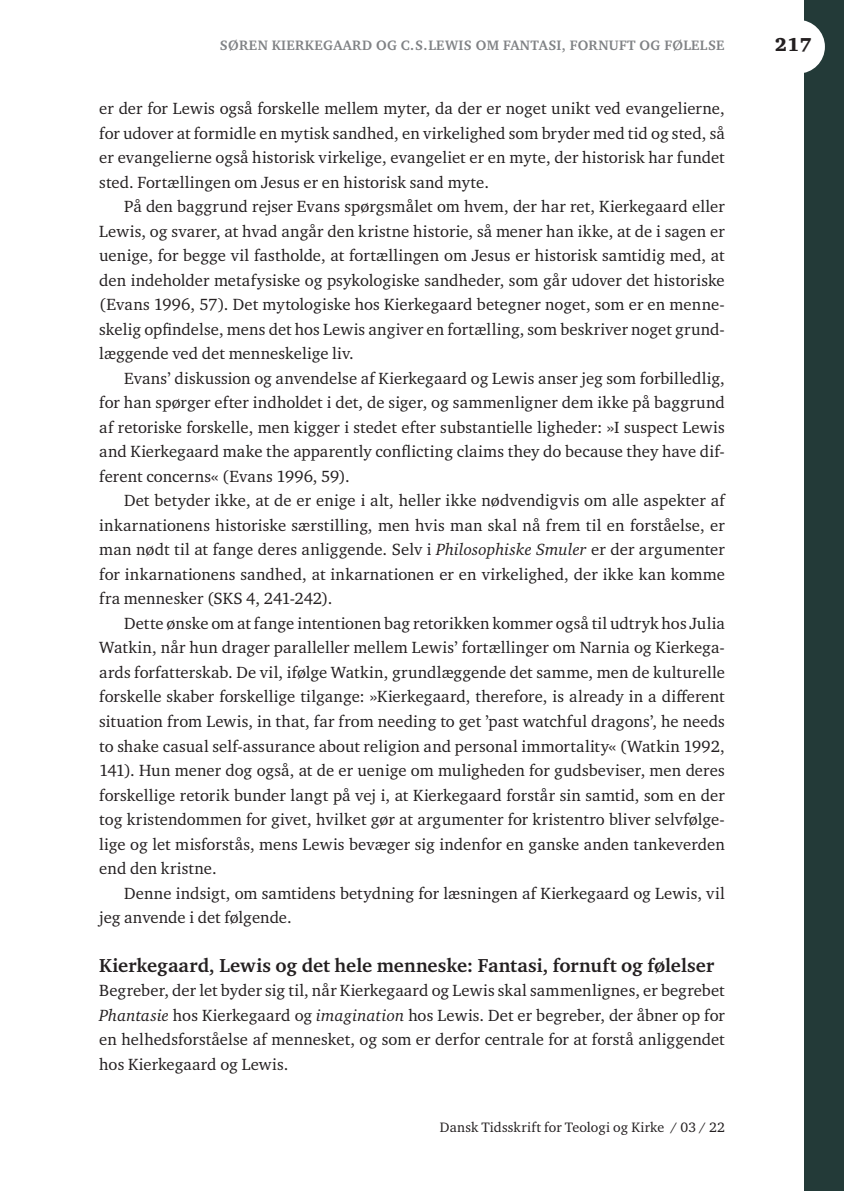
<style>
.page{position:relative;width:844px;height:1191px;background:#fff}
.page>*{position:absolute;margin:0;border:0;box-sizing:border-box;transform-origin:0 0}
.t1{font:700 19.25px "Charter ITC Std";letter-spacing:.005em;color:#231f20}
.t2{font:900 19.25px "Charter ITC Std";color:#231f20}
.t3{font:16.62px/24.5px "Charter ITC Std";letter-spacing:.005em;color:#231f20;text-align:justify}
.t4{font:700 14px "Charter ITC Std";letter-spacing:.025em;color:#808285}
.t5{font:14px "Charter ITC Std";letter-spacing:.01em;color:#231f20}
.s1{font-style:italic}
</style>
<div class="page">
<div style="left:804px;top:0;width:39px;height:1191px;background:#233a38"></div>
<div style="left:771px;top:20px;width:53px;height:54px;background:#fff;border-radius:50%"></div>
<p class="t4" style="left:220px;top:37px;width:506px">SØREN KIERKEGAARD OG C.S.LEWIS OM FANTASI, FORNUFT OG FØLELSE</p>
<p class="t3" style="left:99px;top:96px;width:627px">er der for Lewis også forskelle mellem myter, da der er noget unikt ved evangelierne, for udover at formidle en mytisk sandhed, en virkelighed som bryder med tid og sted, så er evangelierne også historisk virkelige, evangeliet er en myte, der historisk har fundet sted. Fortællingen om Jesus er en historisk sand myte.</p>
<p class="t3" style="left:99px;top:194px;width:627px;text-indent:25px">På den baggrund rejser Evans spørgsmålet om hvem, der har ret, Kierkegaard eller Lewis, og svarer, at hvad angår den kristne historie, så mener han ikke, at de i sagen er uenige, for begge vil fastholde, at fortællingen om Jesus er historisk samtidig med, at den indeholder metafysiske og psykologiske sandheder, som går udover det historiske (Evans 1996, 57). Det mytologiske hos Kierkegaard betegner noget, som er en menne&shy;skelig opfindelse, mens det hos Lewis angiver en fortælling, som beskriver noget grund&shy;læggende ved det menneskelige liv.</p>
<p class="t3" style="left:99px;top:365px;width:627px;text-indent:25px">Evans’ diskussion og anvendelse af Kierkegaard og Lewis anser jeg som forbilledlig, for han spørger efter indholdet i det, de siger, og sammenligner dem ikke på baggrund af retoriske forskelle, men kigger i stedet efter substantielle ligheder: »I suspect Lewis and Kierkegaard make the apparently conflicting claims they do because they have dif&shy;ferent concerns« (Evans 1996, 59).</p>
<p class="t3" style="left:99px;top:488px;width:627px;text-indent:25px">Det betyder ikke, at de er enige i alt, heller ikke nødvendigvis om alle aspekter af inkarnationens historiske særstilling, men hvis man skal nå frem til en forståelse, er man nødt til at fange deres anliggende. Selv i <span class="s1">Philosophiske Smuler</span> er der argumenter for inkarnationens sandhed, at inkarnationen er en virkelighed, der ikke kan komme fra mennesker (SKS 4, 241-242).</p>
<p class="t3" style="left:99px;top:611px;width:627px;text-indent:25px">Dette ønske om at fange intentionen bag retorikken kommer også til udtryk hos Julia Watkin, når hun drager paralleller mellem Lewis’ fortællinger om Narnia og Kierkega&shy;ards forfatterskab. De vil, ifølge Watkin, grundlæggende det samme, men de kulturelle forskelle skaber forskellige tilgange: »Kierkegaard, therefore, is already in a different situation from Lewis, in that, far from needing to get ’past watchful dragons’, he needs to shake casual self-assurance about religion and personal immortality« (Watkin 1992, 141). Hun mener dog også, at de er uenige om muligheden for gudsbeviser, men deres forskellige retorik bunder langt på vej i, at Kierkegaard forstår sin samtid, som en der tog kristendommen for givet, hvilket gør at argumenter for kristentro bliver selvfølge&shy;lige og let misforstås, mens Lewis bevæger sig indenfor en ganske anden tankeverden end den kristne.</p>
<p class="t3" style="left:99px;top:880px;width:627px;text-indent:25px">Denne indsigt, om samtidens betydning for læsningen af Kierkegaard og Lewis, vil jeg anvende i det følgende.</p>
<p class="t1" style="left:99px;top:953px;width:616px">Kierkegaard, Lewis og det hele menneske: Fantasi, fornuft og følelser</p>
<p class="t3" style="left:99px;top:978px;width:627px">Begreber, der let byder sig til, når Kierkegaard og Lewis skal sammenlignes, er begrebet <span class="s1">Phantasie</span> hos Kierkegaard og <span class="s1">imagination</span> hos Lewis. Det er begreber, der åbner op for en helhedsforståelse af mennesket, og som er derfor centrale for at forstå anliggendet hos Kierkegaard og Lewis.</p>
<p class="t5" style="left:440px;top:1118px;width:286px">Dansk Tidsskrift for Teologi og Kirke / 03 / 22</p>
<p class="t2" style="left:774px;top:33px;width:38px">217</p>
</div>
